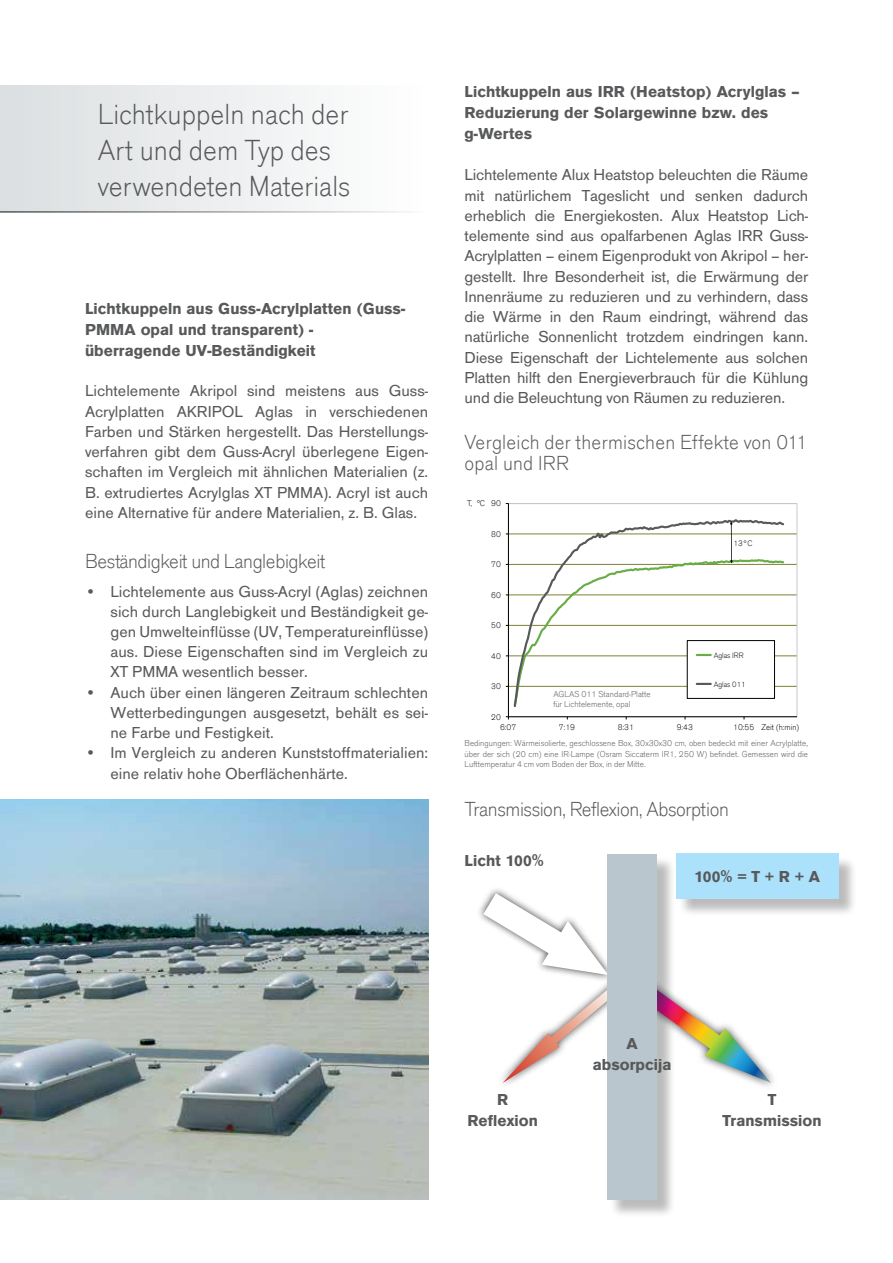
<style>
.page{position:relative;width:893px;height:1263px;background:#fff}
.page>*{position:absolute;margin:0;border:0;box-sizing:border-box;transform-origin:0 0}
.t1{font:30px/36px "Accius T Ligh";color:#58595b}
.t2{font:21px "Accius T Ligh";letter-spacing:-.02em;color:#58595b}
.t3{font:21px/21px "Accius T Ligh";letter-spacing:.01em;color:#58595b}
.t4{font:16.5px/20.2px "Accius TEE";color:#58595b;text-align:justify}
.t5{font:700 16.5px/21px "Accius TEE";letter-spacing:.005em;color:#58595b;text-align:center}
.t6{font:9px/10.8px "Accius TEE Ligh";color:#58595b;text-align:justify}
.t7{font:8.7px "Accius T Ligh";color:#000}
.t8{font:8.4px "Accius T Ligh";color:#000}
.t9{font:7.95px "Accius T Ligh";color:#000}
</style>
<div class="page">
<div style="left:0;top:85px;width:428px;height:128px;background:linear-gradient(to right,#dbdfe1,#fefffe)"></div>
<hr style="left:0;top:211px;width:428px;height:2px;background:#58595b">
<hr style="left:508px;top:686px;width:289px;height:1px;background:#7f8134">
<hr style="left:508px;top:656px;width:289px;height:1px;background:#7f8134">
<hr style="left:508px;top:625px;width:289px;height:1px;background:#7f8134">
<hr style="left:508px;top:595px;width:289px;height:1px;background:#7f8134">
<hr style="left:508px;top:564px;width:289px;height:1px;background:#7f8134">
<hr style="left:508px;top:534px;width:289px;height:1px;background:#7f8134">
<div style="left:508px;top:503px;width:289px;height:214px;border:1px solid #c7c9cb"></div>
<hr style="left:508px;top:503px;width:1px;height:214px;background:#000">
<hr style="left:508px;top:716px;width:289px;height:1px;background:#000">
<svg style="left:506px;top:521px;width:280px;height:186px"></svg>
<img style="left:0;top:800px;width:428px;height:399px">
<div style="left:678px;top:856px;width:179px;height:62px;background:#000;opacity:.27"></div>
<div style="left:676px;top:854px;width:162px;height:45px;background:#abe1fa"></div>
<div style="left:476px;top:886px;width:139px;height:97px;background:#000;opacity:.75"></div>
<svg style="left:483px;top:893px;width:124px;height:82px"></svg>
<svg style="left:676px;top:996px;width:95px;height:87px"></svg>
<div style="left:496px;top:976px;width:131px;height:114px;background:#fff"></div>
<svg style="left:503px;top:984px;width:104px;height:99px"></svg>
<div style="left:609px;top:856px;width:67px;height:362px;background:#000;opacity:.27"></div>
<div style="left:607px;top:854px;width:50px;height:345px;background:#bac6cd"></div>
<h1 class="t1" style="left:98px;top:97px;width:254px">Lichtkuppeln nach der<br>Art und dem Typ des verwendeten Materials</h1>
<p class="t5" style="left:85px;top:298px;width:322px;text-align:left">Lichtkuppeln aus Guss-Acrylplatten (Guss-<br>PMMA opal und transparent) - überragende UV-Beständigkeit</p>
<p class="t4" style="left:85px;top:381px;width:345px">Lichtelemente Akripol sind meistens aus Guss-Acrylplatten AKRIPOL Aglas in verschiedenen Farben und Stärken hergestellt. Das Herstellungs&shy;verfahren gibt dem Guss-Acryl überlegene Eigen&shy;schaften im Vergleich mit ähnlichen Materialien (z.<br>B. extrudiertes Acrylglas XT PMMA). Acryl ist auch eine Alternative für andere Materialien, z. B. Glas.</p>
<p class="t2" style="left:85px;top:549px;width:242px">Beständigkeit und Langlebigkeit</p>
<p class="t4" style="left:111px;top:581px;width:319px;text-indent:-25px">• Lichtelemente aus Guss-Acryl (Aglas) zeichnen sich durch Langlebigkeit und Beständigkeit ge&shy;gen Umwelteinflüsse (UV, Temperatureinflüsse) aus. Diese Eigenschaften sind im Vergleich zu XT PMMA wesentlich besser.</p>
<p class="t4" style="left:111px;top:682px;width:319px;text-indent:-25px">• Auch über einen längeren Zeitraum schlechten Wetterbedingungen ausgesetzt, behält es sei&shy;ne Farbe und Festigkeit.</p>
<p class="t4" style="left:111px;top:743px;width:319px;text-indent:-25px">• Im Vergleich zu anderen Kunststoffmaterialien: eine relativ hohe Oberflächenhärte.</p>
<p class="t5" style="left:464px;top:81px;width:337px;text-align:left">Lichtkuppeln aus IRR (Heatstop) Acrylglas –<br>Reduzierung der Solargewinne bzw. des g-Wertes</p>
<p class="t4" style="left:464px;top:165px;width:345px">Lichtelemente Alux Heatstop beleuchten die Räume mit natürlichem Tageslicht und senken dadurch erheblich die Energiekosten. Alux Heatstop Lich&shy;telemente sind aus opalfarbenen Aglas IRR Guss-Acrylplatten – einem Eigenprodukt von Akripol – her&shy;gestellt. Ihre Besonderheit ist, die Erwärmung der Innenräume zu reduzieren und zu verhindern, dass die Wärme in den Raum eindringt, während das natürliche Sonnenlicht trotzdem eindringen kann.<br>Diese Eigenschaft der Lichtelemente aus solchen Platten hilft den Energieverbrauch für die Kühlung und die Beleuchtung von Räumen zu reduzieren.</p>
<p class="t3" style="left:464px;top:432px;width:345px">Vergleich der thermischen Effekte von 011 opal und IRR</p>
<p class="t7" style="left:467px;top:498px;width:19px">T, °C</p>
<p class="t7" style="left:491px;top:499px;width:11px">90</p>
<p class="t7" style="left:491px;top:529px;width:11px">80</p>
<p class="t7" style="left:491px;top:560px;width:11px">70</p>
<p class="t7" style="left:491px;top:590px;width:11px">60</p>
<p class="t8" style="left:733px;top:539px;width:20px">13°C</p>
<p class="t7" style="left:491px;top:620px;width:11px">50</p>
<p class="t7" style="left:491px;top:651px;width:11px">40</p>
<p class="t7" style="left:491px;top:681px;width:11px">30</p>
<p class="t7" style="left:491px;top:712px;width:11px">20</p>
<p class="t6" style="left:553px;top:688px;width:99px">AGLAS 011 Standard-Platte für Lichtelemente, opal</p>
<p class="t9" style="left:714px;top:650px;width:32px">Aglas IRR</p>
<p class="t9" style="left:714px;top:679px;width:33px">Aglas 011</p>
<p class="t7" style="left:500px;top:722px;width:18px">6:07</p>
<p class="t7" style="left:559px;top:722px;width:18px">7:19</p>
<p class="t7" style="left:618px;top:722px;width:18px">8:31</p>
<p class="t7" style="left:677px;top:722px;width:18px">9:43</p>
<p class="t7" style="left:733px;top:722px;width:23px">10:55</p>
<p class="t7" style="left:762px;top:722px;width:39px">Zeit (h:min)</p>
<p class="t6" style="left:464px;top:737px;width:345px">Bedingungen: Wärmeisolierte, geschlossene Box, 30x30x30 cm, oben bedeckt mit einer Acrylplatte, über der sich (20 cm) eine IR-Lampe (Osram Siccaterm IR1, 250 W) befindet. Gemessen wird die Lufttemperatur 4 cm vom Boden der Box, in der Mitte.</p>
<p class="t2" style="left:465px;top:797px;width:266px">Transmission, Reflexion, Absorption</p>
<p class="t5" style="left:464px;top:850px;width:81px">Licht 100%</p>
<p class="t5" style="left:694px;top:867px;width:127px">100% = T + R + A</p>
<p class="t5" style="left:593px;top:1033px;width:80px">A absorpcija</p>
<p class="t5" style="left:467px;top:1089px;width:72px">R<br>Reflexion</p>
<p class="t5" style="left:723px;top:1089px;width:100px">T<br>Transmission</p>
</div>
